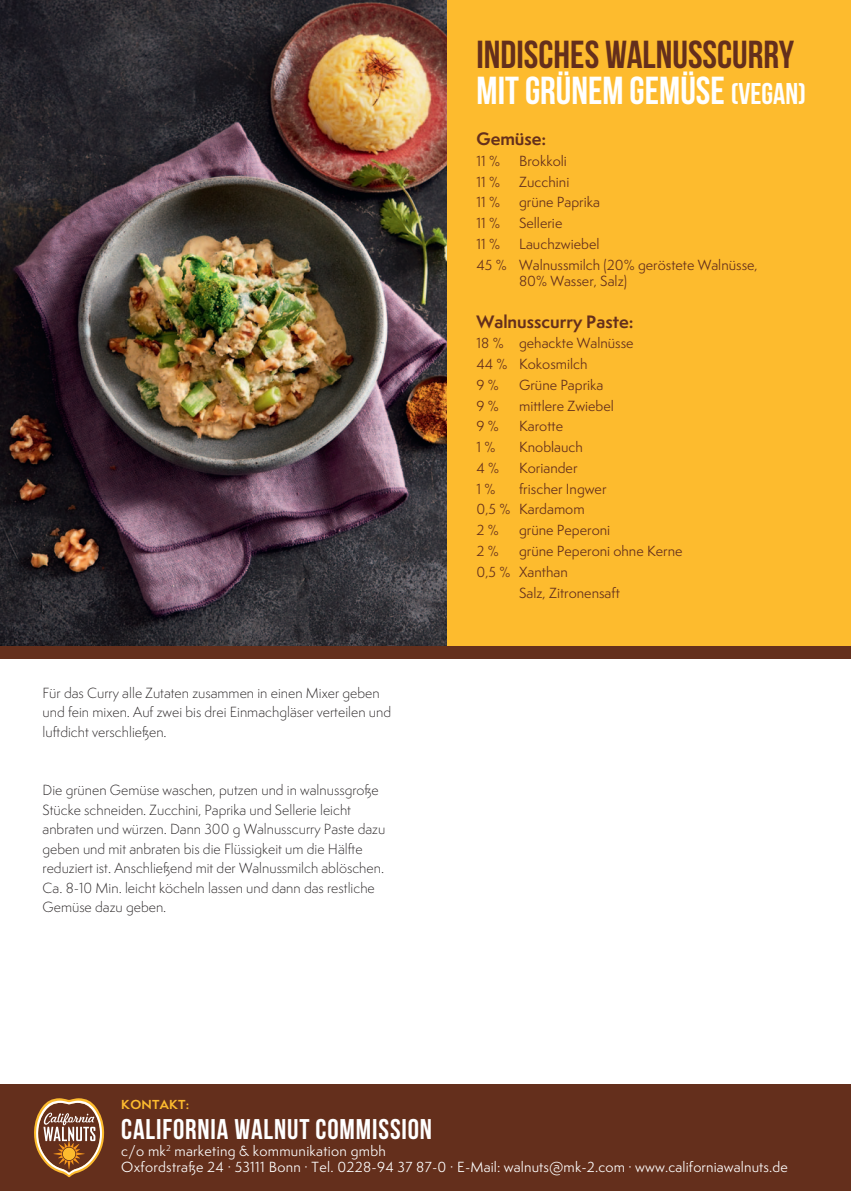
<style>
.page{position:relative;width:851px;height:1191px;background:#fff}
.page>*{position:absolute;margin:0;border:0;box-sizing:border-box;transform-origin:0 0}
.t1{font:700 39px "Bebas Neue";color:#fff}
.t2{font:700 39px "Bebas Neue";color:#642f1c}
.t3{font:700 28.5px "Bebas Neue";letter-spacing:.03em;color:#fff}
.Zutaten___Subhead{font:700 16.5px "Semplicita Pro";color:#642f1c}
.Rezepttext{font:300 13.5px/19.5px "Semplicita Pro";color:#231f20}
.Zutaten{font:13.5px/16.5px "Semplicita Pro";color:#642f1c}
.t4{font:13.5px "Semplicita Pro";letter-spacing:.02em;color:#fff}
.t5{font:700 12px "Semplicita Pro";letter-spacing:.02em;color:#fdbb2e}
.s1{font-size:30px}
</style>
<div class="page">
<div style="left:0;top:1084px;width:850px;height:107px;background:#642f1c"></div>
<svg style="left:34px;top:1098px;width:71px;height:79px"></svg>
<div style="left:0;top:0;width:850px;height:651px;background:#fdbb2e"></div>
<img style="left:0;top:0;width:446px;height:646px">
<div style="left:0;top:646px;width:850px;height:13px;background:#642f1c"></div>
<p class="t2" style="left:476px;top:33px;width:319px">INDISCHES WALNUSSCURRY</p>
<p class="t1" style="left:476px;top:69px;width:331px">MIT GRÜNEM GEMÜSE <span class="s1">(VEGAN)</span></p>
<p class="Rezepttext" style="left:43px;top:683px;width:350px">Für das Curry alle Zutaten zusammen in einen Mixer geben und fein mixen. Auf zwei bis drei Einmachgläser verteilen und luftdicht verschließen.</p>
<p class="Rezepttext" style="left:43px;top:780px;width:338px">Die grünen Gemüse waschen, putzen und in walnussgroße<br>Stücke schneiden. Zucchini, Paprika und Sellerie leicht</p>
<p class="Rezepttext" style="left:43px;top:819px;width:344px">anbraten und würzen. Dann 300 g Walnusscurry Paste dazu geben und mit anbraten bis die Flüssigkeit um die Hälfte</p>
<p class="Rezepttext" style="left:43px;top:858px;width:343px">reduziert ist. Anschließend mit der Walnussmilch ablöschen.<br>Ca. 8-10 Min. leicht köcheln lassen und dann das restliche<br>Gemüse dazu geben.</p>
<p class="Zutaten___Subhead" style="left:476px;top:126px;width:71px">Gemüse:</p>
<p class="Zutaten" style="left:476px;top:152px;width:25px">11 %</p>
<p class="Zutaten" style="left:519px;top:152px;width:49px">Brokkoli</p>
<p class="Zutaten" style="left:476px;top:173px;width:25px">11 %</p>
<p class="Zutaten" style="left:519px;top:173px;width:52px">Zucchini</p>
<p class="Zutaten" style="left:476px;top:194px;width:25px">11 %</p>
<p class="Zutaten" style="left:519px;top:194px;width:82px">grüne Paprika</p>
<p class="Zutaten" style="left:476px;top:215px;width:25px">11 %</p>
<p class="Zutaten" style="left:519px;top:215px;width:45px">Sellerie</p>
<p class="Zutaten" style="left:476px;top:235px;width:25px">11 %</p>
<p class="Zutaten" style="left:519px;top:235px;width:82px">Lauchzwiebel</p>
<p class="Zutaten" style="left:519px;top:256px;width:240px;text-indent:-43px">45 % Walnussmilch (20% geröstete Walnüsse,<br>80% Wasser, Salz)</p>
<p class="Zutaten___Subhead" style="left:476px;top:309px;width:158px">Walnusscurry Paste:</p>
<p class="Zutaten" style="left:476px;top:335px;width:158px">18 % gehackte Walnüsse</p>
<p class="Zutaten" style="left:476px;top:356px;width:112px">44 % Kokosmilch</p>
<p class="Zutaten" style="left:476px;top:376px;width:24px">9 %</p>
<p class="Zutaten" style="left:519px;top:376px;width:86px">Grüne Paprika</p>
<p class="Zutaten" style="left:476px;top:397px;width:24px">9 %</p>
<p class="Zutaten" style="left:519px;top:397px;width:96px">mittlere Zwiebel</p>
<p class="Zutaten" style="left:476px;top:418px;width:24px">9 %</p>
<p class="Zutaten" style="left:519px;top:418px;width:45px">Karotte</p>
<p class="Zutaten" style="left:476px;top:439px;width:20px">1 %</p>
<p class="Zutaten" style="left:519px;top:439px;width:65px">Knoblauch</p>
<p class="Zutaten" style="left:476px;top:459px;width:24px">4 %</p>
<p class="Zutaten" style="left:519px;top:459px;width:60px">Koriander</p>
<p class="Zutaten" style="left:476px;top:480px;width:20px">1 %</p>
<p class="Zutaten" style="left:519px;top:480px;width:89px">frischer Ingwer</p>
<p class="Zutaten" style="left:476px;top:501px;width:110px">0,5 % Kardamom</p>
<p class="Zutaten" style="left:476px;top:522px;width:24px">2 %</p>
<p class="Zutaten" style="left:519px;top:522px;width:93px">grüne Peperoni</p>
<p class="Zutaten" style="left:476px;top:542px;width:24px">2 %</p>
<p class="Zutaten" style="left:519px;top:542px;width:165px">grüne Peperoni ohne Kerne</p>
<p class="Zutaten" style="left:476px;top:563px;width:93px">0,5 % Xanthan</p>
<p class="Zutaten" style="left:519px;top:584px;width:102px">Salz, Zitronensaft</p>
<p class="t5" style="left:121px;top:1095px;width:69px">KONTAKT:</p>
<p class="t3" style="left:121px;top:1113px;width:312px">CALIFORNIA WALNUT COMMISSION</p>
<p class="t4" style="left:121px;top:1141px;width:266px">c/o mk<sup>2</sup> marketing &amp; kommunikation gmbh</p>
<p class="t4" style="left:121px;top:1157px;width:668px">Oxfordstraße 24 · 53111 Bonn · Tel. 0228-94 37 87-0 · E-Mail: walnuts@mk-2.com · www.californiawalnuts.de</p>
</div>
